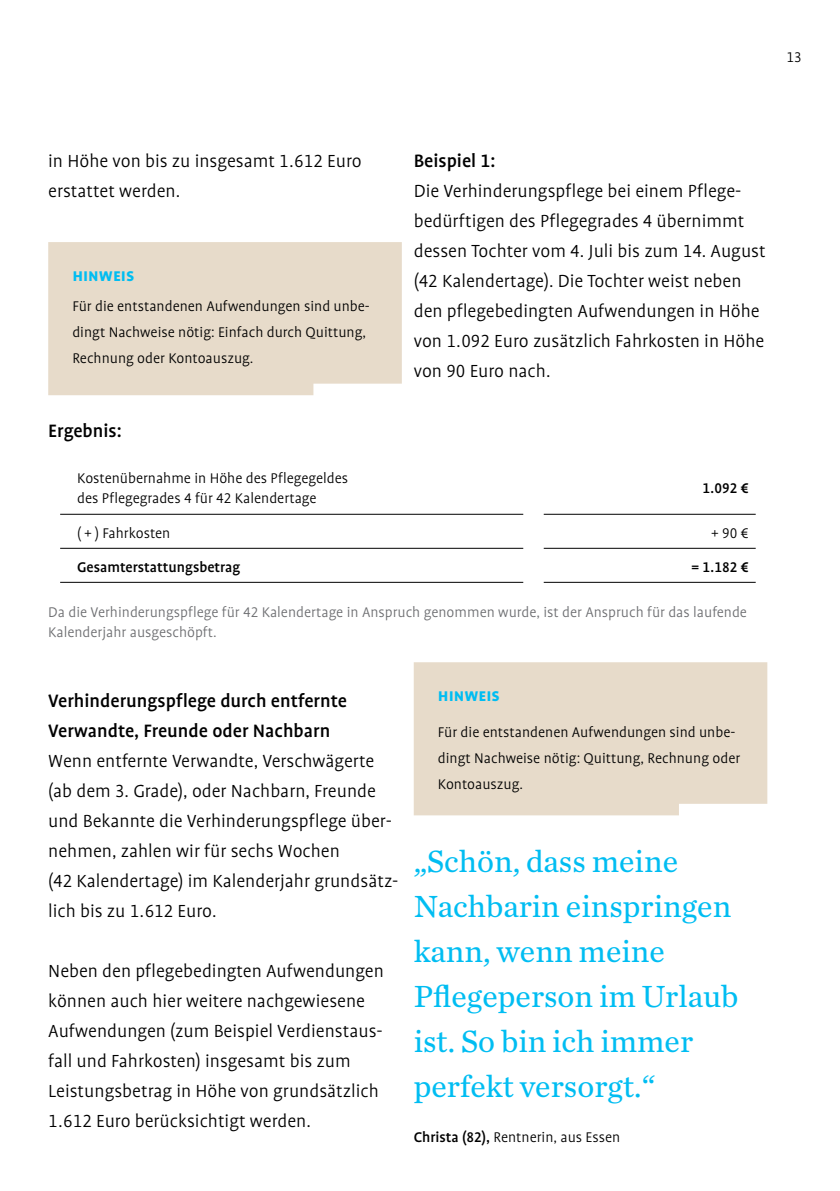
<style>
.page{position:relative;width:840px;height:1191px;background:#fff}
.page>*{position:absolute;margin:0;border:0;box-sizing:border-box;transform-origin:0 0}
.t1{font:32px/45px "Chronicle Text G2";color:#00bdf2}
.t2{font:500 20.4px/30px "Profile";color:#000}
.t3{font:300 20px/30px "Profile";color:#000}
.t4{font:700 19px "Profile SC";color:#00bdf2}
.t5{font:300 16px/26px "Profile";color:#000}
.t6{font:300 16px/20px "Profile";color:#6d6e71}
.t7{font:500 16px "Profile";color:#000}
.t8{font:500 16px "Profile NO";color:#000}
.t9{font:300 16px "Profile NO";color:#000}
.s1{font-family:"Profile NO"}
.s2{font-weight:500}
.s3{font-family:"Profile NO";font-weight:500}
</style>
<div class="page">
<div style="left:48px;top:242px;width:353px;height:153px;background:#e7dbca"></div>
<div style="left:413px;top:662px;width:353px;height:153px;background:#e7dbca"></div>
<hr style="left:60px;top:514px;width:463px;height:1px;background:#000">
<hr style="left:543px;top:514px;width:212px;height:1px;background:#000">
<hr style="left:60px;top:548px;width:463px;height:1px;background:#000">
<hr style="left:543px;top:548px;width:212px;height:1px;background:#000">
<hr style="left:60px;top:582px;width:463px;height:1px;background:#000">
<hr style="left:543px;top:582px;width:212px;height:1px;background:#000">
<p class="t9" style="left:786px;top:50px;width:17px">13</p>
<p class="t3" style="left:48px;top:146px;width:315px">in Höhe von bis zu insgesamt <span class="s1">1.612</span> Euro erstattet werden.</p>
<p class="t2" style="left:413px;top:146px;width:83px">Beispiel <span class="s1">1</span>:</p>
<p class="t3" style="left:413px;top:176px;width:353px">Die Verhinderungspflege bei einem Pflege&shy;bedürftigen des Pflegegrades <span class="s1">4</span> übernimmt dessen Tochter vom <span class="s1">4</span>. Juli bis zum <span class="s1">14</span>. August (<span class="s1">42</span> Kalendertage). Die Tochter weist neben den pflegebedingten Aufwendungen in Höhe von <span class="s1">1.092</span> Euro zusätzlich Fahrkosten in Höhe von <span class="s1">90</span> Euro nach.</p>
<p class="t4" style="left:72px;top:265px;width:63px">hinweis</p>
<p class="t5" style="left:72px;top:293px;width:299px">Für die entstandenen Aufwendungen sind unbe&shy;dingt Nachweise nötig: Einfach durch Quittung,<br>Rechnung oder Kontoauszug.</p>
<p class="t2" style="left:48px;top:416px;width:75px">Ergebnis:</p>
<p class="t5" style="left:77px;top:468px;width:272px;line-height:20px">Kostenübernahme in Höhe des Pflegegeldes des Pflegegrades <span class="s1">4</span> für <span class="s1">42</span> Kalendertage</p>
<p class="t8" style="left:702px;top:480px;width:48px">1.092 €</p>
<p class="t5" style="left:77px;top:520px;width:95px">( + ) Fahrkosten</p>
<p class="t9" style="left:710px;top:525px;width:39px">+ 90 €</p>
<p class="t7" style="left:77px;top:558px;width:164px">Gesamterstattungsbetrag</p>
<p class="t8" style="left:691px;top:559px;width:59px">= 1.182 €</p>
<p class="t6" style="left:48px;top:602px;width:699px">Da die Verhinderungspflege für <span class="s1">42</span> Kalendertage in Anspruch genommen wurde, ist der Anspruch für das laufende<br>Kalenderjahr ausgeschöpft.</p>
<p class="t2" style="left:48px;top:686px;width:300px">Verhinderungspflege durch entfernte<br>Verwandte, Freunde oder Nachbarn</p>
<p class="t3" style="left:48px;top:746px;width:351px">Wenn entfernte Verwandte, Verschwägerte (ab dem <span class="s1">3</span>. Grade), oder Nachbarn, Freunde und Bekannte die Verhinderungspflege über&shy;nehmen, zahlen wir für sechs Wochen<br>(<span class="s1">42</span> Kalendertage) im Kalenderjahr grundsätz&shy;lich bis zu <span class="s1">1.612</span> Euro.</p>
<p class="t3" style="left:48px;top:956px;width:337px">Neben den pflegebedingten Aufwendungen können auch hier weitere nachgewiesene Aufwendungen (zum Beispiel Verdienstaus&shy;fall und Fahrkosten) insgesamt bis zum Leistungsbetrag in Höhe von grundsätzlich <span class="s1">1.612</span> Euro berücksichtigt werden.</p>
<p class="t4" style="left:437px;top:685px;width:63px">hinweis</p>
<p class="t5" style="left:437px;top:719px;width:303px">Für die entstandenen Aufwendungen sind unbe&shy;dingt Nachweise nötig: Quittung, Rechnung oder<br>Kontoauszug.</p>
<h1 class="t1" style="left:413px;top:837px;width:326px">„Schön, dass meine<br>Nachbarin einspringen kann, wenn meine<br>Pflegeperson im Urlaub ist. So bin ich immer perfekt versorgt.“</h1>
<p class="t5" style="left:413px;top:1124px;width:208px"><span class="s2">Christa (</span><span class="s3">82</span><span class="s2">),</span> Rentnerin, aus Essen</p>
</div>
